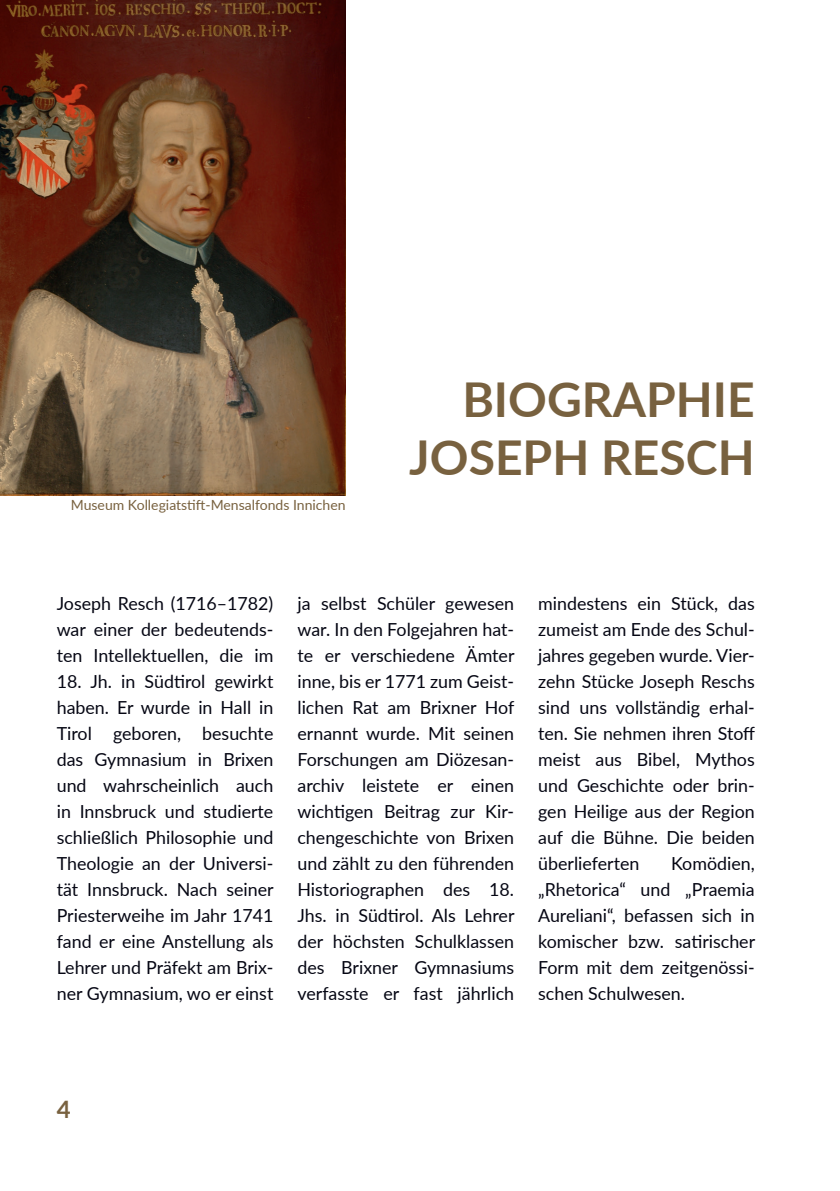
<style>
.page{position:relative;width:840px;height:1191px;background:#fff}
.page>*{position:absolute;margin:0;border:0;box-sizing:border-box;transform-origin:0 0}
.t1{font:700 48px/57.6px "Lato";color:#78613f;text-align:right}
.t2{font:700 24px "Lato";color:#78613f}
.t3{font:18px/26px "Lato";color:#050613;text-align:justify}
.t4{font:14px "Lato";color:#78613f}
</style>
<div class="page">
<img style="left:0;top:0;width:345px;height:495px">
<p class="t4" style="left:71px;top:495px;width:276px">Museum Kollegiatstift-Mensalfonds Innichen</p>
<h1 class="t1" style="left:409px;top:369px;width:347px">BIOGRAPHIE<br>JOSEPH RESCH</h1>
<p class="t3" style="left:57px;top:589px;width:218px">Joseph Resch (1716–1782) war einer der bedeutends&shy;ten Intellektuellen, die im</p>
<p class="t3" style="left:57px;top:667px;width:218px">18. Jh. in Südtirol gewirkt haben. Er wurde in Hall in Tirol geboren, besuchte das Gymnasium in Brixen und wahrscheinlich auch in Innsbruck und studierte schließlich Philosophie und Theologie an der Universi&shy;tät Innsbruck. Nach seiner Priesterweihe im Jahr 1741 fand er eine Anstellung als Lehrer und Präfekt am Brix&shy;ner Gymnasium, wo er einst</p>
<p class="t3" style="left:297px;top:589px;width:218px">ja selbst Schüler gewesen war. In den Folgejahren hat&shy;te er verschiedene Ämter inne, bis er 1771 zum Geist&shy;lichen Rat am Brixner Hof ernannt wurde. Mit seinen Forschungen am Diözesan&shy;archiv leistete er einen wichtigen Beitrag zur Kir&shy;chengeschichte von Brixen und zählt zu den führenden Historiographen des 18.<br>Jhs. in Südtirol. Als Lehrer der höchsten Schulklassen des Brixner Gymnasiums verfasste er fast jährlich</p>
<p class="t3" style="left:538px;top:589px;width:218px">mindestens ein Stück, das zumeist am Ende des Schul&shy;jahres gegeben wurde. Vier&shy;zehn Stücke Joseph Reschs sind uns vollständig erhal&shy;ten. Sie nehmen ihren Stoff meist aus Bibel, Mythos und Geschichte oder brin&shy;gen Heilige aus der Region auf die Bühne. Die beiden überlieferten</p>
<p class="t3" style="left:538px;top:849px;width:218px;text-indent:133px">Komödien, „Rhetorica“ und „Praemia Aureliani“, befassen sich in komischer bzw. satirischer Form mit dem zeitgenössi&shy;schen Schulwesen.</p>
<h2 class="t2" style="left:57px;top:1092px;width:15px">4</h2>
</div>
